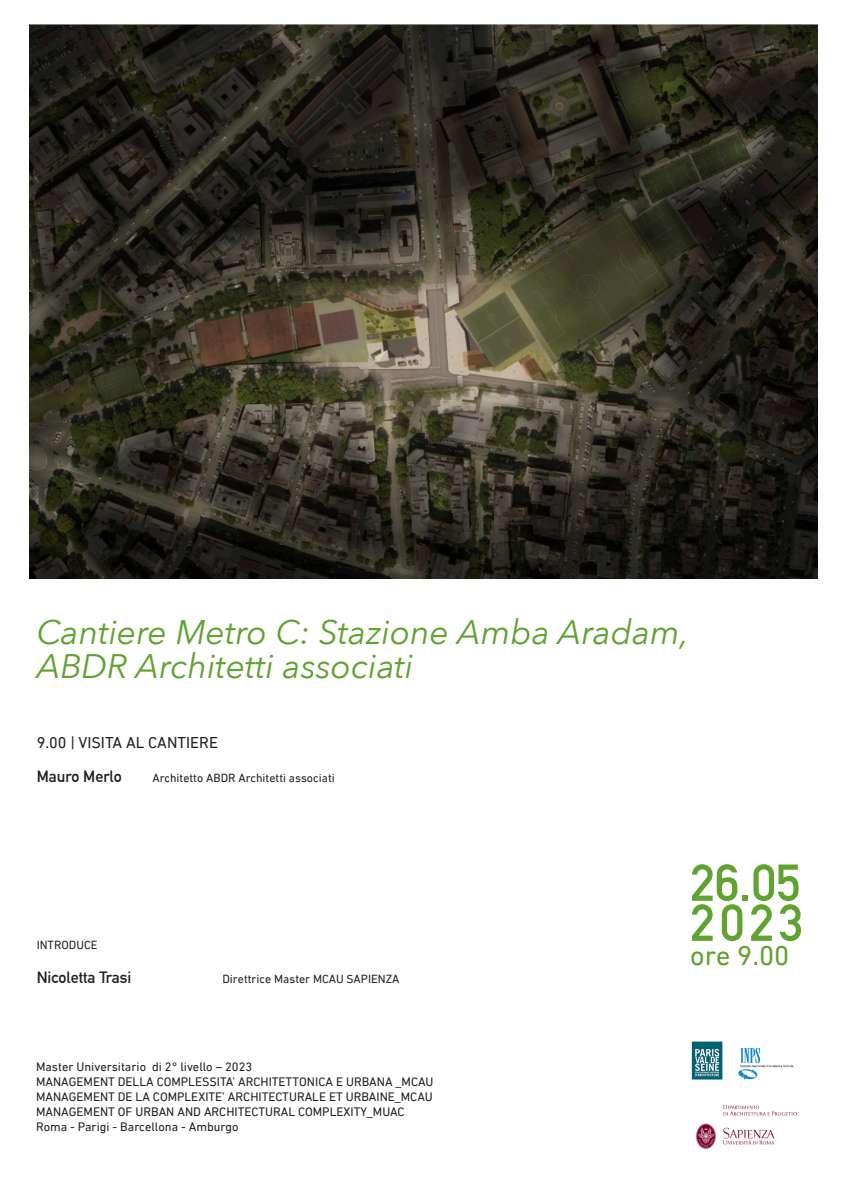
<style>
.page{position:relative;width:842px;height:1191px;background:#fff}
.page>*{position:absolute;margin:0;border:0;box-sizing:border-box;transform-origin:0 0}
.t1{font:700 51px "DIN Alternate";letter-spacing:.1em;color:#60a331}
.t2{font:italic 34px "Avenir Next";color:#60a331}
.t3{font:28px "DIN Next LT Pro";color:#60a331}
.t4{font:700 16px "DIN Alternate";color:#231f20}
.t5{font:16px "DIN Next LT Pro";color:#231f20}
.t6{font:12.5px "DIN Next LT Pro";color:#231f20}
.t7{font:12px "DIN Next LT Pro";color:#231f20}
</style>
<div class="page">
<img style="left:30px;top:25px;width:787px;height:553px">
<img style="left:738px;top:1048px;width:56px;height:32px">
<img style="left:696px;top:1104px;width:101px;height:45px">
<img style="left:691px;top:1041px;width:32px;height:39px">
<p class="t2" style="left:37px;top:603px;width:654px">Cantiere Metro C: Stazione Amba Aradam,</p>
<p class="t2" style="left:37px;top:637px;width:378px">ABDR Architetti associati</p>
<p class="t5" style="left:37px;top:733px;width:183px">9.00 | VISITA AL CANTIERE</p>
<p class="t4" style="left:37px;top:763px;width:86px">Mauro Merlo</p>
<p class="t7" style="left:152px;top:770px;width:184px">Architetto ABDR Architetti associati</p>
<p class="t7" style="left:37px;top:938px;width:62px">INTRODUCE</p>
<p class="t4" style="left:37px;top:964px;width:96px">Nicoletta Trasi</p>
<p class="t7" style="left:222px;top:971px;width:178px">Direttrice Master MCAU SAPIENZA</p>
<p class="t6" style="left:36px;top:1059px;width:218px">Master Universitario di 2° livello – 2023</p>
<p class="t6" style="left:36px;top:1074px;width:399px">MANAGEMENT DELLA COMPLESSITA’ ARCHITETTONICA E URBANA _MCAU</p>
<p class="t6" style="left:36px;top:1089px;width:398px">MANAGEMENT DE LA COMPLEXITE’ ARCHITECTURALE ET URBAINE_MCAU</p>
<p class="t6" style="left:36px;top:1104px;width:370px">MANAGEMENT OF URBAN AND ARCHITECTURAL COMPLEXITY_MUAC</p>
<p class="t6" style="left:36px;top:1119px;width:204px">Roma - Parigi - Barcellona - Amburgo</p>
<p class="t1" style="left:690px;top:844px;width:112px">26.05</p>
<p class="t1" style="left:690px;top:884px;width:115px">2023</p>
<p class="t3" style="left:690px;top:939px;width:101px">ore 9.00</p>
</div>
